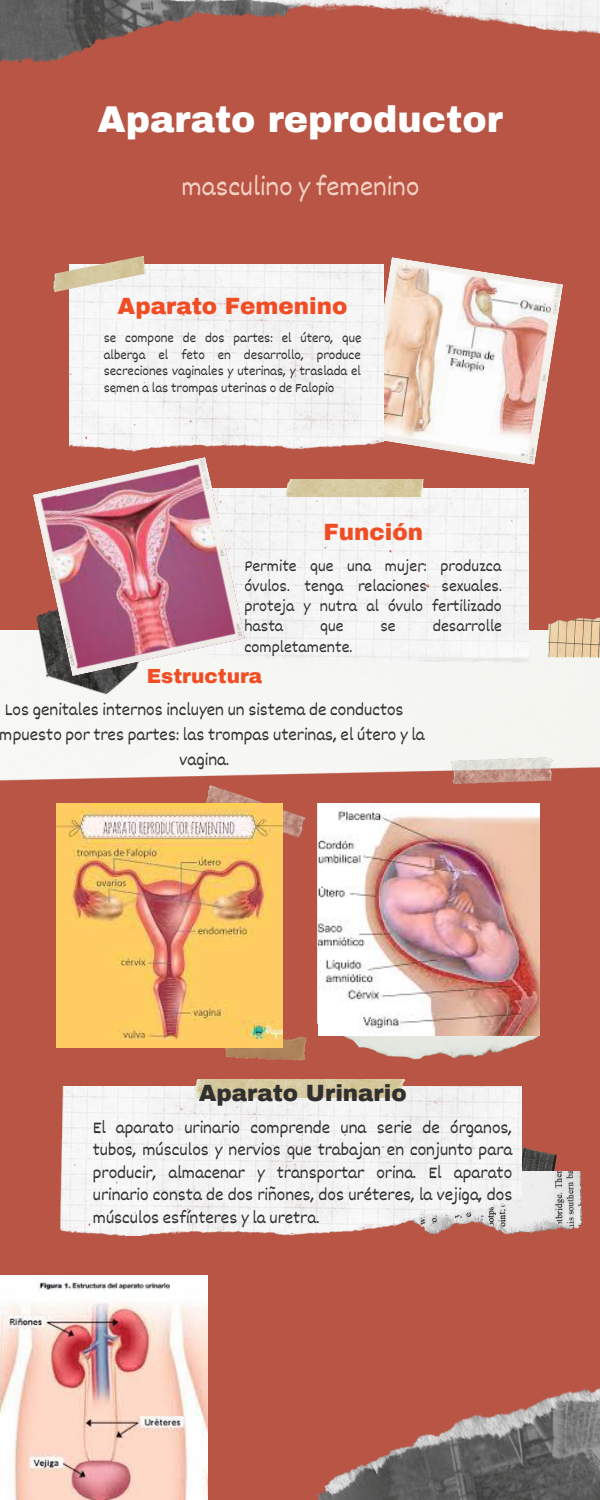
<style>
.page{position:relative;width:600px;height:1500px;background:#b85544}
.page>*{position:absolute;margin:0;border:0;box-sizing:border-box;transform-origin:0 0}
.t1{font:900 36.5px "Archivo";color:#fff}
.t2{font:28px "Dekko";color:#f4d0c3}
.t3{font:900 23px "Archivo";color:#f14d25}
.t4{font:900 23px "Archivo";color:#303030}
.t5{font:900 20px "Archivo";color:#f14d25}
.t6{font:18px/22.5px "Dekko";color:#303030;text-align:justify}
.t7{font:16.7px/20.2px "Dekko";color:#303030;text-align:justify}
.t8{font:13.7px/16.5px "Dekko";color:#303030;text-align:justify}
</style>
<div class="page">
<img style="left:383px;top:257px;width:180px;height:208px">
<img style="left:69px;top:264px;width:314px;height:187px">
<div style="left:0;top:630px;width:600px;height:151px;background:#f6f7f3"></div>
<img style="left:522px;top:1147px;width:37px;height:25px">
<img style="left:17px;top:630px;width:162px;height:86px">
<img style="left:245px;top:488px;width:284px;height:174px">
<img style="left:53px;top:255px;width:96px;height:37px">
<img style="left:282px;top:479px;width:144px;height:18px">
<img style="left:0;top:0;width:170px;height:63px">
<img style="left:170px;top:0;width:430px;height:34px">
<img style="left:549px;top:618px;width:51px;height:40px">
<img style="left:451px;top:757px;width:101px;height:28px">
<img style="left:522px;top:1172px;width:59px;height:61px">
<img style="left:60px;top:1087px;width:462px;height:149px">
<img style="left:191px;top:1080px;width:217px;height:18px">
<img style="left:318px;top:1388px;width:282px;height:112px">
<img style="left:225px;top:1035px;width:82px;height:25px">
<img style="left:205px;top:785px;width:102px;height:55px">
<img style="left:318px;top:804px;width:222px;height:256px">
<img style="left:33px;top:457px;width:212px;height:219px">
<img style="left:57px;top:803px;width:225px;height:245px">
<img style="left:319px;top:803px;width:220px;height:232px">
<img style="left:0;top:1276px;width:208px;height:224px">
<p class="t1" style="left:97px;top:100px;width:407px">Aparato reproductor</p>
<p class="t2" style="left:181px;top:168px;width:239px">masculino y femenino</p>
<p class="t3" style="left:118px;top:293px;width:231px">Aparato Femenino</p>
<p class="t8" style="left:104px;top:329px;width:259px">se compone de dos partes: el útero, que alberga el feto en desarrollo, produce secreciones vaginales y uterinas, y traslada el semen a las trompas uterinas o de Falopio</p>
<p class="t3" style="left:323px;top:520px;width:101px">Función</p>
<p class="t7" style="left:244px;top:555px;width:259px">Permite que una mujer: produzca óvulos. tenga relaciones sexuales. proteja y nutra al óvulo fertilizado hasta</p>
<p class="t7" style="left:320px;top:616px;width:25px">que</p>
<p class="t7" style="left:380px;top:616px;width:17px">se</p>
<p class="t7" style="left:433px;top:616px;width:71px">desarrolle</p>
<p class="t7" style="left:244px;top:636px;width:110px">completamente.</p>
<p class="t5" style="left:147px;top:666px;width:117px">Estructura</p>
<p class="t6" style="left:5px;top:698px;width:400px">Los genitales internos incluyen un sistema de conductos</p>
<p class="t6" style="left:0;top:723px;width:427px">mpuesto por tres partes: las trompas uterinas, el útero y la</p>
<p class="t6" style="left:180px;top:747px;width:51px">vagina.</p>
<p class="t4" style="left:199px;top:1081px;width:210px">Aparato Urinario</p>
<p class="t6" style="left:93px;top:1115px;width:421px">El aparato urinario comprende una serie de órganos, tubos, músculos y nervios que trabajan en conjunto para producir, almacenar y transportar orina. El aparato urinario consta de dos riñones, dos uréteres, la vejiga, dos músculos esfínteres y la uretra.</p>
</div>
